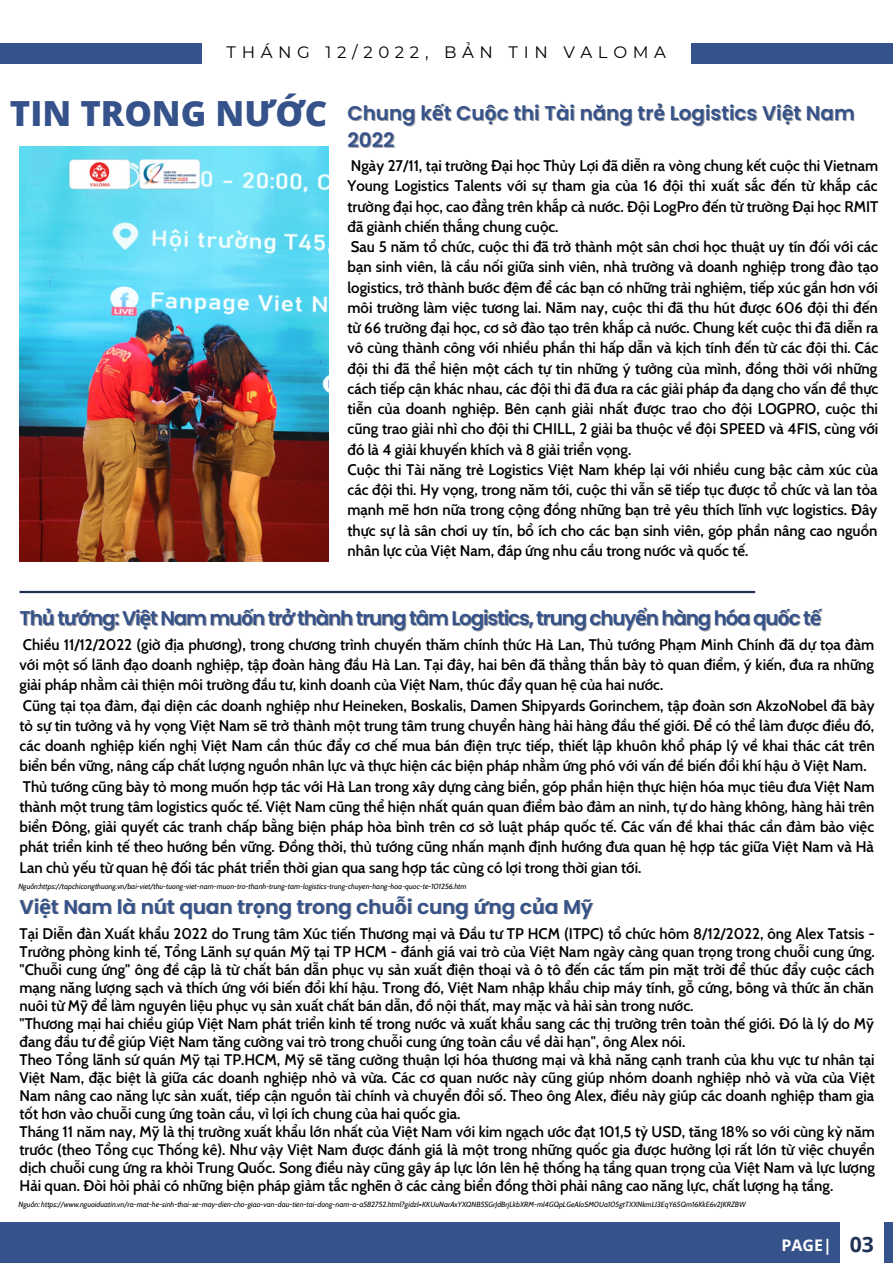
<style>
.page{position:relative;width:893px;height:1264px;background:#fff}
.page>*{position:absolute;margin:0;border:0;box-sizing:border-box;transform-origin:0 0}
.t1{font:600 19.8px/27.9px "Poppins";color:#36528b}
.t2{font:600 19.8px "Poppins";letter-spacing:-.06em;color:#36528b}
.t3{font:16.5px "Montserrat";letter-spacing:.34em;color:#000}
.t4{font:700 16.05px "Open Sans";color:#fff}
.t5{font:600 15px/20.2px "Cabin";color:#000}
.t6{font:italic 7.5px "Cabin";color:#000}
.s1{font-family:"Open Sans";font-weight:800;font-size:34.65px}
.s2{font-family:"Noto Sans";font-weight:700}
.s3{color:rgb(0 0 0/.4)}
.s4{font-size:21.15px;color:#1e3256}
</style>
<div class="page">
<img style="left:20px;top:147px;width:309px;height:414px">
<hr style="left:20px;top:591px;width:735px;height:2px;background:#1e3256">
<div style="left:0;top:43px;width:202px;height:21px;background:#36528b"></div>
<div style="left:690px;top:43px;width:202px;height:21px;background:#36528b"></div>
<div style="left:0;top:1222px;width:892px;height:40px;background:#36528b"></div>
<div style="left:839px;top:1222px;width:44px;height:40px;background:#fff"></div>
<p class="t3" style="left:226px;top:42px;width:441px">THÁNG 12/2022, BẢN TIN VALOMA</p>
<h1 class="t1" style="left:348px;top:99px;width:508px;text-indent:-338px"><span class="s1">TIN TRONG NƯỚC</span> Chung k<span class="s2">ế</span>t Cu<span class="s2">ộ</span>c thi Tài năng tr<span class="s2">ẻ</span> Logistics Vi<span class="s2">ệ</span>t Nam<br><span class="s3">2022</span></h1>
<p class="t5" style="left:347px;top:156px;width:532px">Ngày 27/11, tại trường Đại học Thủy Lợi đã diễn ra vòng chung kết cuộc thi Vietnam Young Logistics Talents với sự tham gia của 16 đội thi xuất sắc đến từ khắp các trường đại học, cao đẳng trên khắp cả nước. Đội LogPro đến từ trường Đại học RMIT đã giành chiến thắng chung cuộc.<br>Sau 5 năm tổ chức, cuộc thi đã trở thành một sân chơi học thuật uy tín đối với các bạn sinh viên, là cầu nối giữa sinh viên, nhà trường và doanh nghiệp trong đào tạo logistics, trở thành bước đệm để các bạn có những trải nghiệm, tiếp xúc gần hơn với môi trường làm việc tương lai. Năm nay, cuộc thi đã thu hút được 606 đội thi đến từ 66 trường đại học, cơ sở đào tạo trên khắp cả nước. Chung kết cuộc thi đã diễn ra vô cùng thành công với nhiều phần thi hấp dẫn và kịch tính đến từ các đội thi. Các đội thi đã thể hiện một cách tự tin những ý tưởng của mình, đồng thời với những cách tiếp cận khác nhau, các đội thi đã đưa ra các giải pháp đa dạng cho vấn đề thực tiễn của doanh nghiệp. Bên cạnh giải nhất được trao cho đội LOGPRO, cuộc thi cũng trao giải nhì cho đội thi CHILL, 2 giải ba thuộc về đội SPEED và 4FIS, cùng với đó là 4 giải khuyến khích và 8 giải triển vọng.<br>Cuộc thi Tài năng trẻ Logistics Việt Nam khép lại với nhiều cung bậc cảm xúc của các đội thi. Hy vọng, trong năm tới, cuộc thi vẫn sẽ tiếp tục được tổ chức và lan tỏa mạnh mẽ hơn nữa trong cộng đồng những bạn trẻ yêu thích lĩnh vực logistics. Đây thực sự là sân chơi uy tín, bổ ích cho các bạn sinh viên, góp phần nâng cao nguồn nhân lực của Việt Nam, đáp ứng nhu cầu trong nước và quốc tế.</p>
<h1 class="t2" style="left:20px;top:604px;width:803px">Th<span class="s2">ủ</span> t<span class="s2">ướ</span>ng: Vi<span class="s2">ệ</span>t Nam mu<span class="s2">ố</span>n tr<span class="s2">ở</span> thành trung tâm Logistics, trung chuy<span class="s2">ể</span>n hàng hóa qu<span class="s2">ố</span>c t<span class="s2">ế</span></h1>
<p class="t5" style="left:20px;top:634px;width:856px">Chiều 11/12/2022 (giờ địa phương), trong chương trình chuyến thăm chính thức Hà Lan, Thủ tướng Phạm Minh Chính đã dự tọa đàm với một số lãnh đạo doanh nghiệp, tập đoàn hàng đầu Hà Lan. Tại đây, hai bên đã thẳng thắn bày tỏ quan điểm, ý kiến, đưa ra những giải pháp nhằm cải thiện môi trường đầu tư, kinh doanh của Việt Nam, thúc đẩy quan hệ của hai nước.<br>Cũng tại tọa đàm, đại diện các doanh nghiệp như Heineken, Boskalis, Damen Shipyards Gorinchem, tập đoàn sơn AkzoNobel đã bày tỏ sự tin tưởng và hy vọng Việt Nam sẽ trở thành một trung tâm trung chuyển hàng hải hàng đầu thế giới. Để có thể làm được điều đó, các doanh nghiệp kiến nghị Việt Nam cần thúc đẩy cơ chế mua bán điện trực tiếp, thiết lập khuôn khổ pháp lý về khai thác cát trên biển bền vững, nâng cấp chất lượng nguồn nhân lực và thực hiện các biện pháp nhằm ứng phó với vấn đề biến đổi khí hậu ở Việt Nam.<br>Thủ tướng cũng bày tỏ mong muốn hợp tác với Hà Lan trong xây dựng cảng biển, góp phần hiện thực hiện hóa mục tiêu đưa Việt Nam thành một trung tâm logistics quốc tế. Việt Nam cũng thể hiện nhất quán quan điểm bảo đảm an ninh, tự do hàng không, hàng hải trên biển Đông, giải quyết các tranh chấp bằng biện pháp hòa bình trên cơ sở luật pháp quốc tế. Các vấn đề khai thác cần đảm bảo việc phát triển kinh tế theo hướng bền vững. Đồng thời, thủ tướng cũng nhấn mạnh định hướng đưa quan hệ hợp tác giữa Việt Nam và Hà Lan chủ yếu từ quan hệ đối tác phát triển thời gian qua sang hợp tác cùng có lợi trong thời gian tới.</p>
<p class="t6" style="left:18px;top:881px;width:449px">Nguồn:https://tapchicongthuong.vn/bai-viet/thu-tuong-viet-nam-muon-tro-thanh-trung-tam-logistics-trung-chuyen-hang-hoa-quoc-te-101256.htm</p>
<h1 class="t1" style="left:20px;top:892px;width:575px">Vi<span class="s2">ệ</span>t Nam là nút quan tr<span class="s2">ọ</span>ng trong chu<span class="s2">ỗ</span>i cung <span class="s2">ứ</span>ng c<span class="s2">ủ</span>a Mỹ</h1>
<p class="t5" style="left:20px;top:924px;width:856px;line-height:18px">Tại Diễn đàn Xuất khẩu 2022 do Trung tâm Xúc tiến Thương mại và Đầu tư TP HCM (ITPC) tổ chức hôm 8/12/2022, ông Alex Tatsis - Trưởng phòng kinh tế, Tổng Lãnh sự quán Mỹ tại TP HCM - đánh giá vai trò của Việt Nam ngày càng quan trọng trong chuỗi cung ứng. "Chuỗi cung ứng" ông đề cập là từ chất bán dẫn phục vụ sản xuất điện thoại và ô tô đến các tấm pin mặt trời để thúc đẩy cuộc cách mạng năng lượng sạch và thích ứng với biến đổi khí hậu. Trong đó, Việt Nam nhập khẩu chip máy tính, gỗ cứng, bông và thức ăn chăn nuôi từ Mỹ để làm nguyên liệu phục vụ sản xuất chất bán dẫn, đồ nội thất, may mặc và hải sản trong nước.<br>"Thương mại hai chiều giúp Việt Nam phát triển kinh tế trong nước và xuất khẩu sang các thị trường trên toàn thế giới. Đó là lý do Mỹ đang đầu tư để giúp Việt Nam tăng cường vai trò trong chuỗi cung ứng toàn cầu về dài hạn", ông Alex nói.<br>Theo Tổng lãnh sứ quán Mỹ tại TP.HCM, Mỹ sẽ tăng cường thuận lợi hóa thương mại và khả năng cạnh tranh của khu vực tư nhân tại Việt Nam, đặc biệt là giữa các doanh nghiệp nhỏ và vừa. Các cơ quan nước này cũng giúp nhóm doanh nghiệp nhỏ và vừa của Việt Nam nâng cao năng lực sản xuất, tiếp cận nguồn tài chính và chuyển đổi số. Theo ông Alex, điều này giúp các doanh nghiệp tham gia tốt hơn vào chuỗi cung ứng toàn cầu, vì lợi ích chung của hai quốc gia.<br>Tháng 11 năm nay, Mỹ là thị trường xuất khẩu lớn nhất của Việt Nam với kim ngạch ước đạt 101,5 tỷ USD, tăng 18% so với cùng kỳ năm trước (theo Tổng cục Thống kê). Như vậy Việt Nam được đánh giá là một trong những quốc gia được hưởng lợi rất lớn từ việc chuyển dịch chuỗi cung ứng ra khỏi Trung Quốc. Song điều này cũng gây áp lực lớn lên hệ thống hạ tầng quan trọng của Việt Nam và lực lượng Hải quan. Đòi hỏi phải có những biện pháp giảm tắc nghẽn ở các cảng biển đồng thời phải nâng cao năng lực, chất lượng hạ tầng.</p>
<p class="t6" style="left:19px;top:1199px;width:728px">Nguồn: https://www.nguoiduatin.vn/ra-mat-he-sinh-thai-xe-may-dien-cho-giao-van-dau-tien-tai-dong-nam-a-a582752.html?gidzl=KKUuNarAxYXQNB5SGrJdBrjLkbXRM-ml4GQpLGeAloSM0Ua105gtTXXNkmLI3EqY65Qm16KkE6v2JKRZBW</p>
<p class="t4" style="left:781px;top:1233px;width:94px">PAGE| <span class="s4">03</span></p>
</div>
